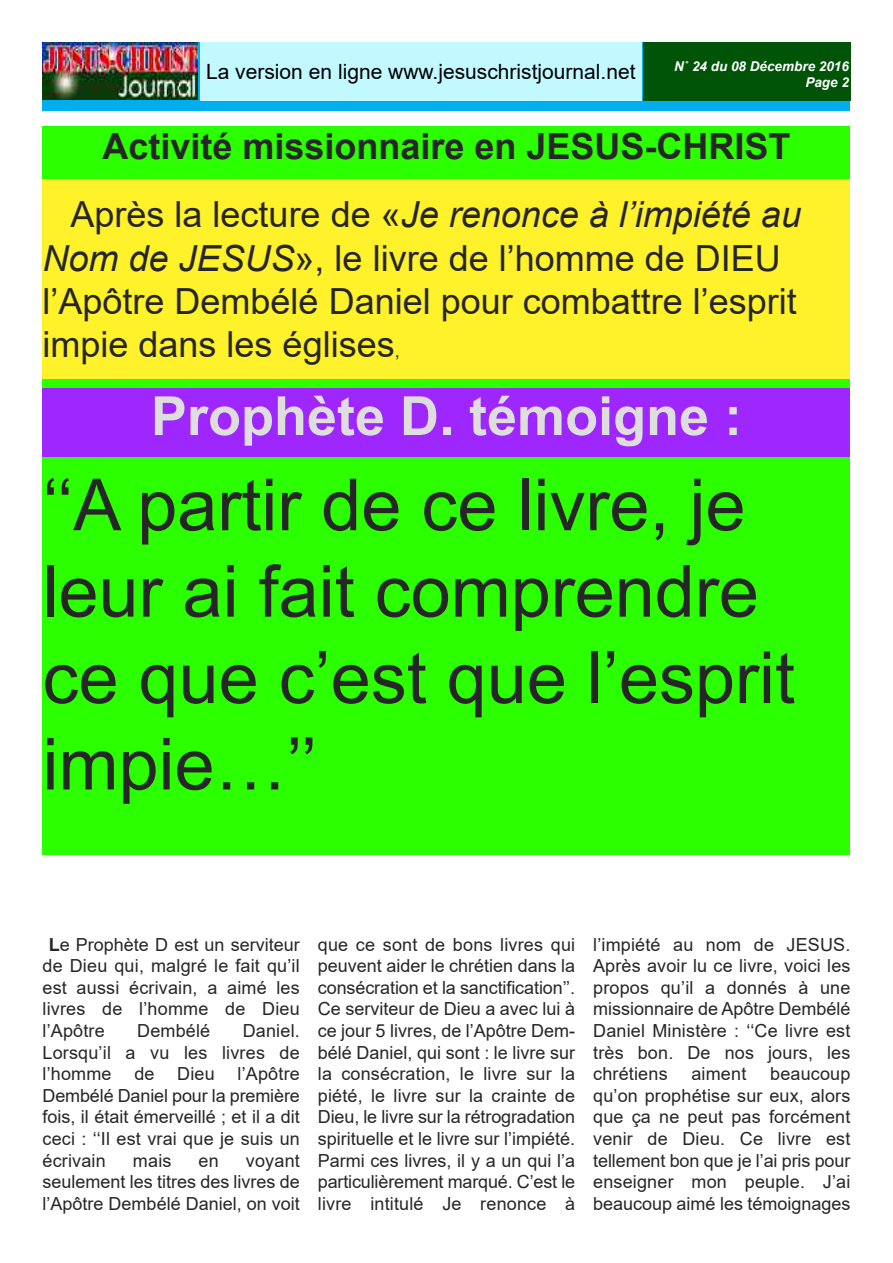
<style>
.page{position:relative;width:893px;height:1263px;background:#fff}
.page>*{position:absolute;margin:0;border:0;box-sizing:border-box;transform-origin:0 0}
.t1{font:72px/86.4px "Arial";color:#272627}
.t2{font:700 54px "Arial";color:#dedede}
.t3{font:36px/43.2px "Arial";color:#272627}
.t4{font:700 36px "Arial";color:#272627}
.t5{font:21px "Arial";color:#000}
.t6{font:18px/21.6px "Arial";letter-spacing:.01em;color:#272627;text-align:justify}
.t7{font:italic 700 13.5px/16.2px "Arial";color:#fff;text-align:right}
.s1{font-style:italic}
.s2{font-size:18px}
.s3{font-weight:700}
</style>
<div class="page">
<div style="left:43px;top:43px;width:807px;height:68px;background:#00aded"></div>
<div style="left:200px;top:43px;width:442px;height:58px;background:#c2f8ff"></div>
<img style="left:43px;top:43px;width:155px;height:57px">
<div style="left:643px;top:43px;width:207px;height:58px;background:#005408"></div>
<div style="left:43px;top:127px;width:807px;height:351px;background:#2bff00"></div>
<div style="left:43px;top:388px;width:807px;height:69px;background:#9e27ff"></div>
<div style="left:43px;top:179px;width:807px;height:199px;background:#fff12a"></div>
<div style="left:43px;top:478px;width:807px;height:377px;background:#2bff00"></div>
<p class="t5" style="left:206px;top:60px;width:431px">La version en ligne www.jesuschristjournal.net</p>
<p class="t7" style="left:674px;top:58px;width:176px">N˚ 24 du 08 Décembre 2016<br>Page 2</p>
<h3 class="t4" style="left:102px;top:126px;width:690px">Activité missionnaire en JESUS-CHRIST</h3>
<h3 class="t3" style="left:43px;top:193px;width:760px;text-indent:28px">Après la lecture de «<span class="s1">Je renonce à l’impiété au Nom de JESUS</span>», le livre de l’homme de DIEU l’Apôtre Dembélé Daniel pour combattre l’esprit impie dans les églises<span class="s2">,</span></h3>
<h2 class="t2" style="left:151px;top:386px;width:593px">Prophète D. témoigne :</h2>
<h1 class="t1" style="left:43px;top:462px;width:754px">‘‘A partir de ce livre, je leur ai fait comprendre ce que c’est que l’esprit impie…’’</h1>
<p class="t6" style="left:43px;top:933px;width:259px;text-indent:6px"><span class="s3">L</span>e Prophète D est un serviteur de Dieu qui, malgré le fait qu’il est aussi écrivain, a aimé les livres de l’homme de Dieu l’Apôtre</p>
<p class="t6" style="left:137px;top:1020px;width:75px">Dembélé</p>
<p class="t6" style="left:43px;top:1020px;width:259px;text-indent:200px">Daniel.<br>Lorsqu’il a vu les livres de l’homme</p>
<p class="t6" style="left:43px;top:1063px;width:259px;text-indent:195px">l’Apôtre Dembélé Daniel pour la première fois, il était émerveillé ; et il a dit ceci : ‘‘Il est vrai que je suis un écrivain</p>
<p class="t6" style="left:134px;top:1063px;width:22px">de</p>
<p class="t6" style="left:177px;top:1063px;width:39px">Dieu</p>
<p class="t6" style="left:133px;top:1149px;width:40px">mais</p>
<p class="t6" style="left:199px;top:1149px;width:22px">en</p>
<p class="t6" style="left:43px;top:1149px;width:259px;text-indent:203px">voyant seulement les titres des livres de l’Apôtre Dembélé Daniel, on voit</p>
<p class="t6" style="left:318px;top:933px;width:259px">que ce sont de bons livres qui peuvent aider le chrétien dans la consécration et la sanctification’’.<br>Ce serviteur de Dieu a avec lui à ce jour 5 livres, de l’Apôtre Dem&shy;bélé Daniel, qui sont : le livre sur la consécration, le livre sur la piété, le livre sur la crainte de Dieu, le livre sur la rétrogradation spirituelle et le livre sur l’impiété.<br>Parmi ces livres, il y a un qui l’a particulièrement marqué. C’est le livre intitulé Je renonce à</p>
<p class="t6" style="left:593px;top:933px;width:259px">l’impiété au nom de JESUS.<br>Après avoir lu ce livre, voici les propos qu’il a donnés à une missionnaire de Apôtre Dembélé Daniel Ministère : ‘‘Ce livre est très bon. De nos jours, les chrétiens</p>
<p class="t6" style="left:593px;top:1063px;width:259px;text-indent:177px">beaucoup qu’on prophétise sur eux, alors que ça ne peut pas forcément venir de Dieu. Ce livre est tellement bon que je l’ai pris pour enseigner mon peuple. J’ai beaucoup aimé les témoignages</p>
<p class="t6" style="left:691px;top:1063px;width:56px">aiment</p>
</div>
